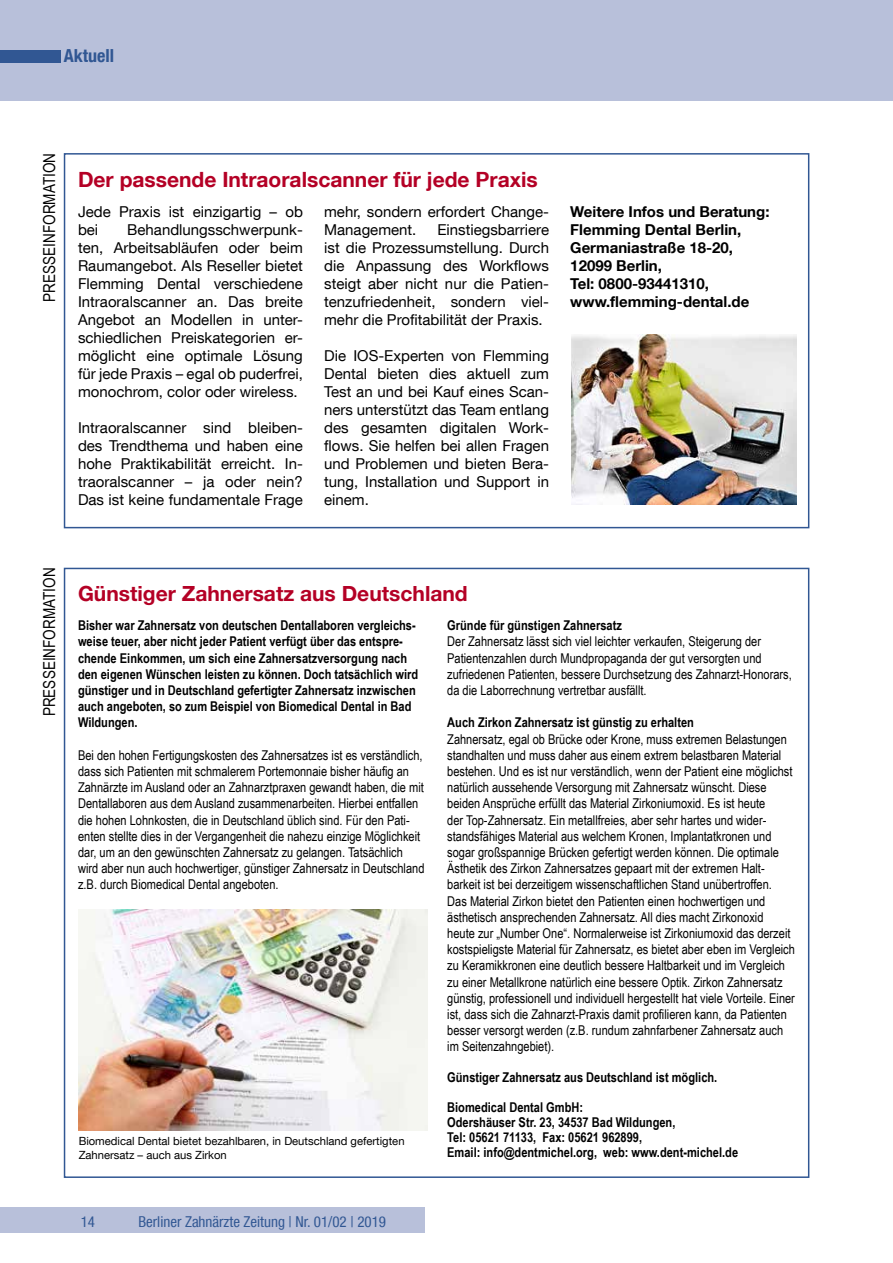
<style>
.page{position:relative;width:893px;height:1263px;background:#fff}
.page>*{position:absolute;margin:0;border:0;box-sizing:border-box;transform-origin:0 0}
.t1{font:700 21px "Helvetica Neue LT Com";color:#b40025}
.t2{font:700 21px "Helvetica Neue LT Pro";color:#b40025}
.t3{font:700 condensed 18px "Helvetica Neue LT Com";color:#315793}
.t4{font:16.5px "Arial Narrow";color:#000}
.t5{font:15px/18px "Helvetica Neue LT Com";color:#000;text-align:justify}
.t6{font:700 15px/18px "Helvetica Neue LT Com";color:#000}
.t7{font:condensed 15px "Helvetica Neue LT Com";color:#315793}
.t8{font:13.5px/16.2px "Arial Narrow";color:#000}
.t9{font:700 13.5px/16.2px "Arial Narrow";color:#000}
.t10{font:11.25px/13.5px "Helvetica Neue LT Com";color:#000}
</style>
<div class="page">
<div style="left:0;top:0;width:893px;height:100px;background:#b8c0da"></div>
<div style="left:0;top:50px;width:61px;height:12px;background:#315793"></div>
<div style="left:0;top:1208px;width:425px;height:25px;background:#b8c0da"></div>
<div style="left:64px;top:153px;width:745px;height:375px;border:2px solid #315793"></div>
<img style="left:571px;top:335px;width:225px;height:169px">
<img style="left:79px;top:909px;width:348px;height:221px">
<h2 class="t3" style="left:64px;top:45px;width:52px">Aktuell</h2>
<p class="t4" style="left:37px;top:302px;width:150px;rotate:-90deg">PRESSEINFORMATION</p>
<h1 class="t1" style="left:78px;top:166px;width:461px">Der passende Intraoralscanner für jede Praxis</h1>
<p class="t5" style="left:78px;top:203px;width:226px">Jede Praxis ist einzigartig – ob bei</p>
<p class="t5" style="left:324px;top:203px;width:226px">mehr, sondern erfordert Change-<br>Management.</p>
<p class="t5" style="left:78px;top:221px;width:226px;text-indent:49px">Behandlungsschwerpunk&shy;ten, Arbeitsabläufen oder beim Raumangebot. Als Reseller bietet Flemming Dental verschiedene Intraoralscanner an. Das breite Angebot an Modellen in unter&shy;schiedlichen Preiskategorien er&shy;möglicht eine optimale Lösung für jede Praxis – egal ob puderfrei, monochrom, color oder wireless.</p>
<p class="t5" style="left:78px;top:419px;width:226px">Intraoralscanner sind bleiben&shy;des Trendthema und haben eine hohe Praktikabilität erreicht. In&shy;traoralscanner – ja oder nein?<br>Das ist keine fundamentale Frage</p>
<p class="t5" style="left:324px;top:221px;width:226px;text-indent:113px">Einstiegsbarriere ist die Prozessumstellung. Durch die Anpassung des Workflows steigt aber nicht nur die Patien&shy;tenzufriedenheit, sondern viel&shy;mehr die Profitabilität der Praxis.</p>
<p class="t5" style="left:324px;top:347px;width:226px">Die IOS-Experten von Flemming Dental bieten dies aktuell zum Test an und bei Kauf eines Scan&shy;ners unterstützt das Team entlang des gesamten digitalen Work&shy;flows. Sie helfen bei allen Fragen und Problemen und bieten Bera&shy;tung, Installation und Support in einem.</p>
<p class="t6" style="left:570px;top:203px;width:201px">Weitere Infos und Beratung:<br>Flemming Dental Berlin,<br>Germaniastraße 18-20,<br>12099 Berlin,<br>Tel: 0800-93441310, www.flemming-dental.de</p>
<p class="t4" style="left:37px;top:716px;width:150px;rotate:-90deg">PRESSEINFORMATION</p>
<h1 class="t2" style="left:78px;top:580px;width:391px">Günstiger Zahnersatz aus Deutschland</h1>
<p class="t9" style="left:78px;top:617px;width:342px">Bisher war Zahnersatz von deutschen Dentallaboren vergleichs&shy;weise teuer, aber nicht jeder Patient verfügt über das entspre&shy;chende Einkommen, um sich eine Zahnersatzversorgung nach den eigenen Wünschen leisten zu können. Doch tatsächlich wird günstiger und in Deutschland gefertigter Zahnersatz inzwischen auch angeboten, so zum Beispiel von Biomedical Dental in Bad Wildungen.</p>
<p class="t8" style="left:78px;top:746px;width:348px">Bei den hohen Fertigungskosten des Zahnersatzes ist es verständlich, dass sich Patienten mit schmalerem Portemonnaie bisher häufig an Zahnärzte im Ausland oder an Zahnarztpraxen gewandt haben, die mit Dentallaboren aus dem Ausland zusammenarbeiten. Hierbei entfallen die hohen Lohnkosten, die in Deutschland üblich sind. Für den Pati&shy;enten stellte dies in der Vergangenheit die nahezu einzige Möglichkeit dar, um an den gewünschten Zahnersatz zu gelangen. Tatsächlich wird aber nun auch hochwertiger, günstiger Zahnersatz in Deutschland z.B. durch Biomedical Dental angeboten.</p>
<p class="t9" style="left:447px;top:617px;width:176px">Gründe für günstigen Zahnersatz</p>
<p class="t8" style="left:447px;top:633px;width:346px">Der Zahnersatz lässt sich viel leichter verkaufen, Steigerung der Patientenzahlen durch Mundpropaganda der gut versorgten und zufriedenen Patienten, bessere Durchsetzung des Zahnarzt-Honorars, da die Laborrechnung vertretbar ausfällt.</p>
<p class="t9" style="left:447px;top:714px;width:248px">Auch Zirkon Zahnersatz ist günstig zu erhalten</p>
<p class="t8" style="left:447px;top:730px;width:349px">Zahnersatz, egal ob Brücke oder Krone, muss extremen Belastungen standhalten und muss daher aus einem extrem belastbaren Material bestehen. Und es ist nur verständlich, wenn der Patient eine möglichst natürlich aussehende Versorgung mit Zahnersatz wünscht. Diese beiden Ansprüche erfüllt das Material Zirkoniumoxid. Es ist heute<br>der Top-Zahnersatz. Ein metallfreies, aber sehr hartes und wider&shy;standsfähiges Material aus welchem Kronen, Implantatkronen und sogar großspannige Brücken gefertigt werden können. Die optimale Ästhetik des Zirkon Zahnersatzes gepaart mit der extremen Halt&shy;barkeit ist bei derzeitigem wissenschaftlichen Stand unübertroffen.<br>Das Material Zirkon bietet den Patienten einen hochwertigen und ästhetisch ansprechenden Zahnersatz. All dies macht Zirkonoxid<br>heute zur „Number One“. Normalerweise ist Zirkoniumoxid das derzeit kostspieligste Material für Zahnersatz, es bietet aber eben im Vergleich zu Keramikkronen eine deutlich bessere Haltbarkeit und im Vergleich zu einer Metallkrone natürlich eine bessere Optik. Zirkon Zahnersatz günstig, professionell und individuell hergestellt hat viele Vorteile. Einer ist, dass sich die Zahnarzt-Praxis damit profilieren kann, da Patienten besser versorgt werden (z.B. rundum zahnfarbener Zahnersatz auch im Seitenzahngebiet).</p>
<p class="t9" style="left:447px;top:1069px;width:272px">Günstiger Zahnersatz aus Deutschland ist möglich.</p>
<p class="t9" style="left:447px;top:1099px;width:292px;line-height:14.9px">Biomedical Dental GmbH:<br>Odershäuser Str. 23, 34537 Bad Wildungen,<br>Tel: 05621 71133, Fax: 05621 962899,<br>Email: info@dentmichel.org, web: www.dent-michel.de</p>
<p class="t10" style="left:79px;top:1134px;width:327px">Biomedical Dental bietet bezahlbaren, in Deutschland gefertigten<br>Zahnersatz – auch aus Zirkon</p>
<p class="t7" style="left:81px;top:1213px;width:16px">14</p>
<p class="t7" style="left:138px;top:1213px;width:249px">Berliner Zahnärzte Zeitung | Nr. 01/02 | 2019</p>
</div>
